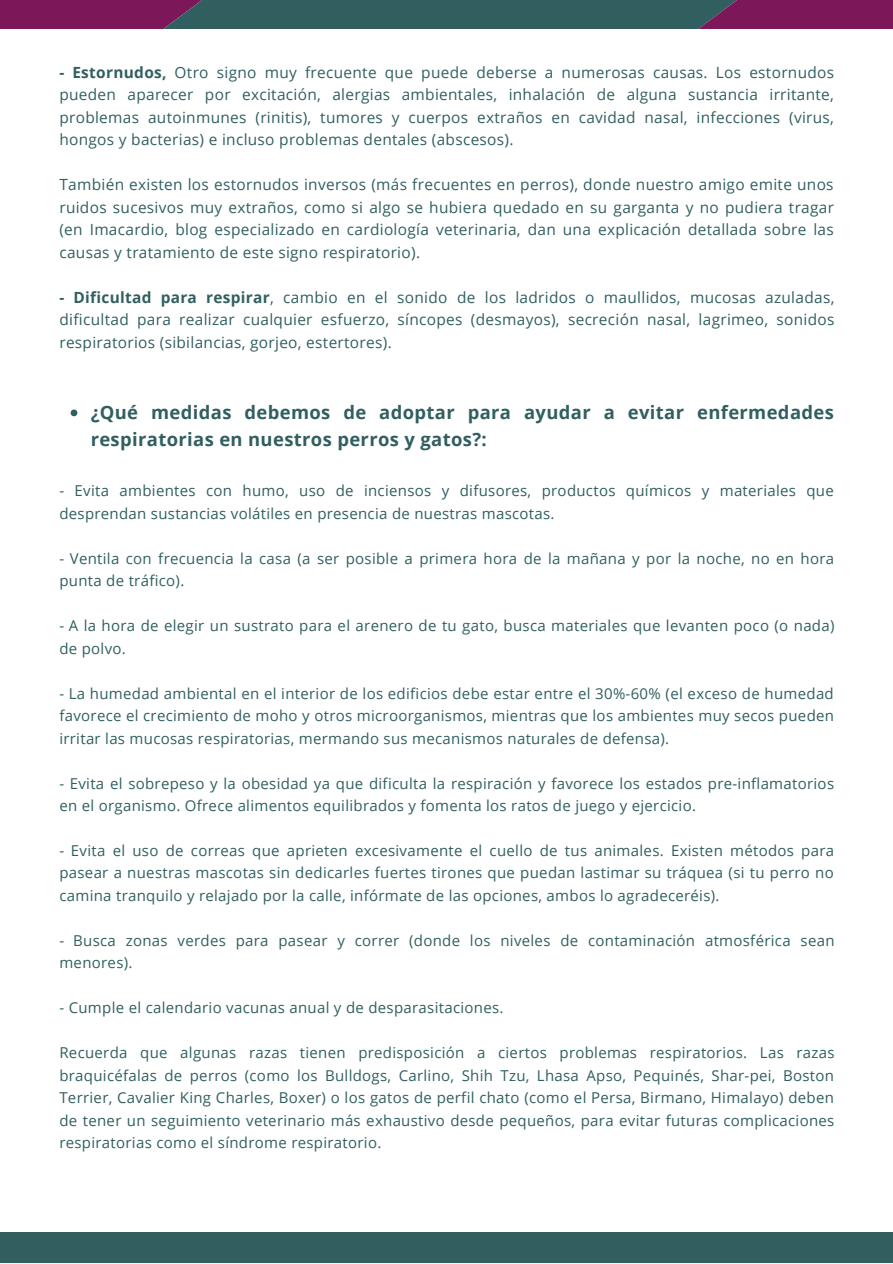
<style>
.page{position:relative;width:893px;height:1264px;background:#fff}
.page>*{position:absolute;margin:0;border:0;box-sizing:border-box;transform-origin:0 0}
.t1{font:700 18.45px/27px "Open Sans";letter-spacing:.02em;color:#315f60}
.t2{font:15.45px/22.5px "Open Sans";letter-spacing:.02em;color:#315f60;text-align:justify}
.t3{font:15px/22.5px "Open Sans";letter-spacing:.02em;color:#315f60}
.s1{font-weight:700}
</style>
<div class="page">
<div style="left:0;top:1232px;width:892px;height:30px;background:#315f60"></div>
<svg style="left:0;top:0;width:892px;height:29px;background:#4f425d"></svg>
<svg style="left:71px;top:409px;width:6px;height:7px"></svg>
<p class="t2" style="left:59px;top:60px;width:776px"><span class="s1">- Estornudos,</span> Otro signo muy frecuente que puede deberse a numerosas causas. Los estornudos pueden aparecer por excitación, alergias ambientales, inhalación de alguna sustancia irritante, problemas autoinmunes (rinitis), tumores y cuerpos extraños en cavidad nasal, infecciones (virus, hongos y bacterias) e incluso problemas dentales (abscesos).</p>
<p class="t2" style="left:59px;top:173px;width:776px">También existen los estornudos inversos (más frecuentes en perros), donde nuestro amigo emite unos ruidos sucesivos muy extraños, como si algo se hubiera quedado en su garganta y no pudiera tragar (en Imacardio, blog especializado en cardiología veterinaria, dan una explicación detallada sobre las causas y tratamiento de este signo respiratorio).</p>
<p class="t2" style="left:59px;top:285px;width:776px"><span class="s1">- Dificultad para respirar</span>, cambio en el sonido de los ladridos o maullidos, mucosas azuladas, dificultad para realizar cualquier esfuerzo, síncopes (desmayos), secreción nasal, lagrimeo, sonidos respiratorios (sibilancias, gorjeo, estertores).</p>
<p class="t1" style="left:91px;top:398px;width:744px">¿Qué medidas debemos de adoptar para ayudar a evitar enfermedades respiratorias en nuestros perros y gatos?:</p>
<p class="t3" style="left:59px;top:479px;width:775px">- Evita ambientes con humo, uso de inciensos y difusores, productos químicos y materiales que desprendan sustancias volátiles en presencia de nuestras mascotas.</p>
<p class="t3" style="left:59px;top:546px;width:776px">- Ventila con frecuencia la casa (a ser posible a primera hora de la mañana y por la noche, no en hora punta de tráfico).</p>
<p class="t3" style="left:59px;top:614px;width:776px">- A la hora de elegir un sustrato para el arenero de tu gato, busca materiales que levanten poco (o nada) de polvo.</p>
<p class="t3" style="left:59px;top:681px;width:776px;text-align:justify">- La humedad ambiental en el interior de los edificios debe estar entre el 30%-60% (el exceso de humedad favorece el crecimiento de moho y otros microorganismos, mientras que los ambientes muy secos pueden irritar las mucosas respiratorias, mermando sus mecanismos naturales de defensa).</p>
<p class="t3" style="left:59px;top:771px;width:776px">- Evita el sobrepeso y la obesidad ya que dificulta la respiración y favorece los estados pre-inflamatorios en el organismo. Ofrece alimentos equilibrados y fomenta los ratos de juego y ejercicio.</p>
<p class="t3" style="left:59px;top:838px;width:776px;text-align:justify">- Evita el uso de correas que aprieten excesivamente el cuello de tus animales. Existen métodos para pasear a nuestras mascotas sin dedicarles fuertes tirones que puedan lastimar su tráquea (si tu perro no camina tranquilo y relajado por la calle, infórmate de las opciones, ambos lo agradeceréis).</p>
<p class="t3" style="left:59px;top:928px;width:776px">- Busca zonas verdes para pasear y correr (donde los niveles de contaminación atmosférica sean menores).</p>
<p class="t3" style="left:59px;top:996px;width:445px">- Cumple el calendario vacunas anual y de desparasitaciones.</p>
<p class="t3" style="left:59px;top:1041px;width:776px;text-align:justify">Recuerda que algunas razas tienen predisposición a ciertos problemas respiratorios. Las razas braquicéfalas de perros (como los Bulldogs, Carlino, Shih Tzu, Lhasa Apso, Pequinés, Shar-pei, Boston Terrier, Cavalier King Charles, Boxer) o los gatos de perfil chato (como el Persa, Birmano, Himalayo) deben de tener un seguimiento veterinario más exhaustivo desde pequeños, para evitar futuras complicaciones respiratorias como el síndrome respiratorio.</p>
</div>
